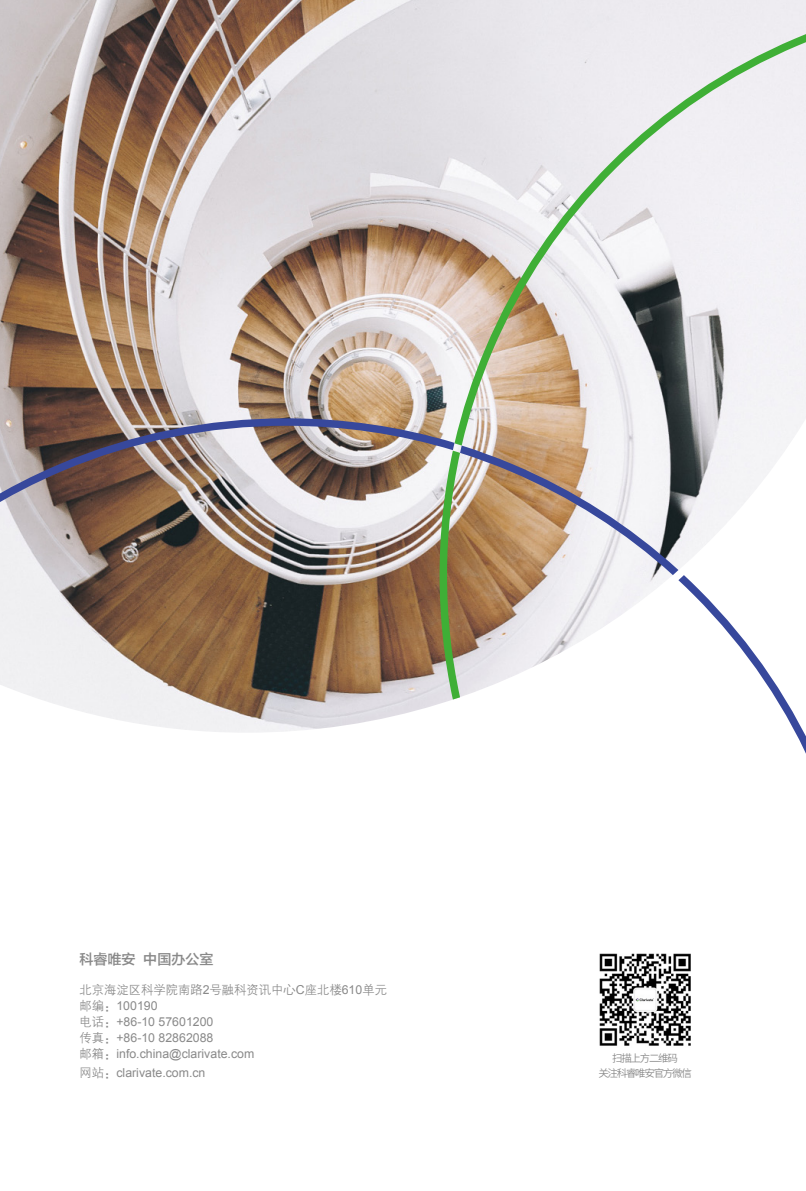
<style>
.page{position:relative;width:806px;height:1191px;background:#fff}
.page>*{position:absolute;margin:0;border:0;box-sizing:border-box;transform-origin:0 0}
.t1{font:14px "FZLTZHJW GB1 0";color:#898989}
.t2{font:12.4px/16px "Arial";color:#898989}
.t3{font:12.4px "FZZDXJW GB1 0";color:#898989}
.t4{font:10.4px/15px "Source Han Sans CN";letter-spacing:-.12em;color:#898989;text-align:center}
.s1{font-family:"Arial"}
.s2{font-family:"FZZDXJW GB1 0"}
</style>
<div class="page">
<img style="left:0;top:0;width:805px;height:340px">
<svg style="left:0;top:340px;width:454px;height:393px"></svg>
<svg style="left:0;top:418px;width:454px;height:94px;background:#998a89"></svg>
<svg style="left:439px;top:445px;width:366px;height:307px"></svg>
<svg style="left:454px;top:22px;width:351px;height:423px;fill:#eeecf1"></svg>
<img style="left:599px;top:953px;width:92px;height:93px">
<p class="t1" style="left:79px;top:952px;width:135px">科睿唯安 中国办公室</p>
<p class="t3" style="left:79px;top:983px;width:309px">北京海淀区科学院南路<span class="s1">2</span>号融科资讯中心<span class="s1">C</span>座北楼<span class="s1">610</span>单元</p>
<p class="t2" style="left:79px;top:998px;width:176px"><span class="s2">邮编：</span>100190<br><span class="s2">电话：</span>+86-10 57601200<br><span class="s2">传真：</span>+86-10 82862088<br><span class="s2">邮箱：</span>info.china@clarivate.com</p>
<p class="t2" style="left:79px;top:1065px;width:127px"><span class="s2">网站：</span>clarivate.com.cn</p>
<p class="t4" style="left:598px;top:1051px;width:95px">扫描上方二维码<br>关注科睿唯安官方微信</p>
</div>
